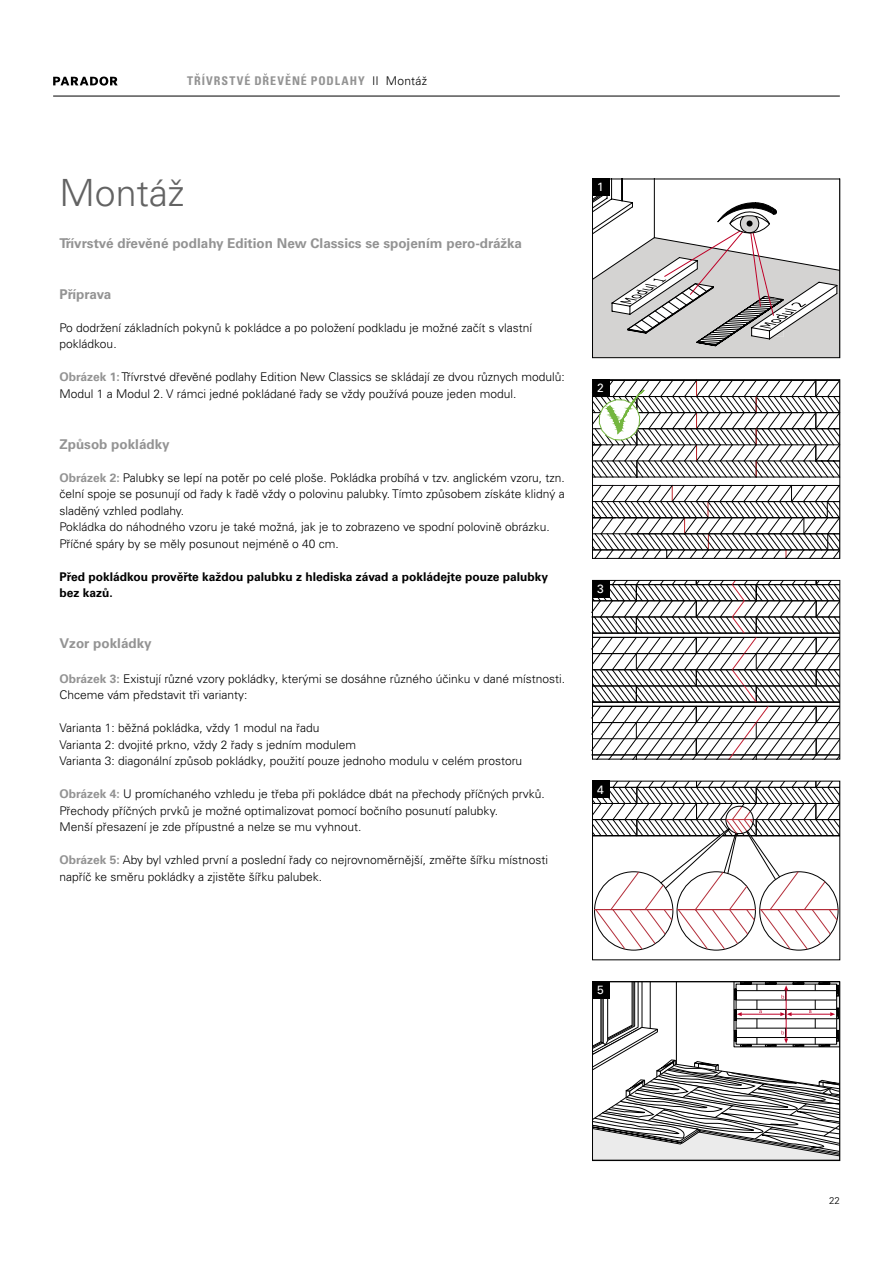
<style>
.page{position:relative;width:893px;height:1263px;background:#fff}
.page>*{position:absolute;margin:0;border:0;box-sizing:border-box;transform-origin:0 0}
.t1{font:300 37.5px "Univers LT Pro 45";color:#636363}
.t2{font:700 13.5px "Univers LT Pro 65";color:#939393}
.t3{font:700 13.5px "Univers LT Pro 65";letter-spacing:-.02em;color:#939393}
.t4{font:300 12px/16.5px "Univers LT Pro 45";color:#000}
.t5{font:700 12px/16.5px "Univers LT Pro 65";color:#000}
.t6{font:700 condensed 12px "Univers";letter-spacing:.085em;color:#939393}
.t7{font:12px "Univers LT Pro 55 Roman";color:#fff}
.t8{font:300 9.75px "Univers LT Pro 45";color:#000}
.s1{font-weight:300;color:#000}
.s2{font-family:"Univers LT Pro 45";font-weight:300;font-stretch:normal;color:#000}
.s3{font-family:"Univers LT Pro 65";font-weight:700;color:#939393}
</style>
<div class="page">
<hr style="left:53px;top:96px;width:787px;height:1px;background:#000">
<svg style="left:53px;top:77px;width:65px;height:9px"></svg>
<hr style="left:842px;top:380px;width:1px;height:178px;background:#000">
<hr style="left:840px;top:380px;width:1px;height:97px;background:#181518">
<hr style="left:840px;top:485px;width:1px;height:73px;background:#181518">
<svg style="left:594px;top:381px;width:244px;height:176px"></svg>
<div style="left:592px;top:379px;width:248px;height:180px;border:1px solid #000"></div>
<svg style="left:594px;top:181px;width:244px;height:175px"></svg>
<div style="left:592px;top:179px;width:248px;height:179px;border:1px solid #000"></div>
<hr style="left:592px;top:771px;width:248px;height:1px;background:#2b2a2c">
<hr style="left:842px;top:580px;width:1px;height:179px;background:#000">
<hr style="left:592px;top:773px;width:248px;height:1px;background:#000">
<hr style="left:756px;top:771px;width:84px;height:1px;background:#000">
<hr style="left:636px;top:771px;width:120px;height:1px;background:#000">
<svg style="left:594px;top:580px;width:247px;height:179px"></svg>
<div style="left:592px;top:580px;width:248px;height:179px;border:1px solid #000"></div>
<hr style="left:840px;top:781px;width:1px;height:55px;background:#2b2a2c">
<hr style="left:842px;top:781px;width:1px;height:179px;background:#000">
<hr style="left:592px;top:975px;width:248px;height:1px;background:#000">
<svg style="left:594px;top:783px;width:244px;height:168px"></svg>
<div style="left:592px;top:781px;width:248px;height:179px;border:1px solid #000"></div>
<svg style="left:594px;top:982px;width:247px;height:178px"></svg>
<div style="left:592px;top:981px;width:248px;height:180px;border:1px solid #000"></div>
<div style="left:592px;top:179px;width:17px;height:17px;background:#000"></div>
<div style="left:592px;top:379px;width:17px;height:17px;background:#000"></div>
<div style="left:592px;top:580px;width:17px;height:17px;background:#000"></div>
<div style="left:592px;top:781px;width:17px;height:17px;background:#000"></div>
<div style="left:592px;top:981px;width:17px;height:17px;background:#000"></div>
<p class="t6" style="left:187px;top:73px;width:242px">TRÍVRSTVÉ DREVENÉ PODLAHY <span class="s1">II</span> <span class="s2">Montáž</span></p>
<h1 class="t1" style="left:60px;top:170px;width:126px">Montáž</h1>
<p class="t2" style="left:60px;top:235px;width:464px">Třívrstvé dřevěné podlahy Edition New Classics se spojením pero-drážka</p>
<p class="t3" style="left:60px;top:286px;width:53px">Příprava</p>
<p class="t4" style="left:60px;top:319px;width:474px">Po dodržení základních pokynů k pokládce a po položení podkladu je možné začít s vlastní pokládkou.</p>
<p class="t4" style="left:60px;top:369px;width:507px"><span class="s3">Obrázek 1:</span> Třívrstvé dřevěné podlahy Edition New Classics se skládají ze dvou různych modulů:<br>Modul 1 a Modul 2. V rámci jedné pokládané řady se vždy používá pouze jeden modul.</p>
<p class="t2" style="left:60px;top:436px;width:112px">Způsob pokládky</p>
<p class="t4" style="left:60px;top:469px;width:507px"><span class="s3">Obrázek 2:</span> Palubky se lepí na potěr po celé ploše. Pokládka probíhá v tzv. anglickém vzoru, tzn. čelní spoje se posunují od řady k řadě vždy o polovinu palubky. Tímto způsobem získáte klidný a sladěný vzhled podlahy.<br>Pokládka do náhodného vzoru je také možná, jak je to zobrazeno ve spodní polovině obrázku.<br>Příčné spáry by se měly posunout nejméně o 40 cm.</p>
<p class="t5" style="left:60px;top:568px;width:490px">Před pokládkou prověřte každou palubku z hlediska závad a pokládejte pouze palubky bez kazů.</p>
<p class="t2" style="left:60px;top:636px;width:94px">Vzor pokládky</p>
<p class="t4" style="left:60px;top:670px;width:507px"><span class="s3">Obrázek 3:</span> Existují různé vzory pokládky, kterými se dosáhne různého účinku v dané místnosti.<br>Chceme vám představit tři varianty:</p>
<p class="t4" style="left:60px;top:720px;width:464px">Varianta 1: běžná pokládka, vždy 1 modul na řadu<br>Varianta 2: dvojité prkno, vždy 2 řady s jedním modulem<br>Varianta 3: diagonální způsob pokládky, použití pouze jednoho modulu v celém prostoru</p>
<p class="t4" style="left:60px;top:786px;width:487px"><span class="s3">Obrázek 4:</span> U promíchaného vzhledu je třeba při pokládce dbát na přechody příčných prvků.<br>Přechody příčných prvků je možné optimalizovat pomocí bočního posunutí palubky.<br>Menší přesazení je zde přípustné a nelze se mu vyhnout.</p>
<p class="t4" style="left:60px;top:852px;width:490px"><span class="s3">Obrázek 5:</span> Aby byl vzhled první a poslední řady co nejrovnoměrnější, změřte šířku místnosti napříč ke směru pokládky a zjistěte šířku palubek.</p>
<p class="t7" style="left:597px;top:180px;width:8px">1</p>
<p class="t7" style="left:597px;top:381px;width:8px">2</p>
<p class="t7" style="left:597px;top:581px;width:8px">3</p>
<p class="t7" style="left:597px;top:782px;width:8px">4</p>
<p class="t7" style="left:597px;top:983px;width:8px">5</p>
<p class="t8" style="left:829px;top:1195px;width:12px">22</p>
</div>
